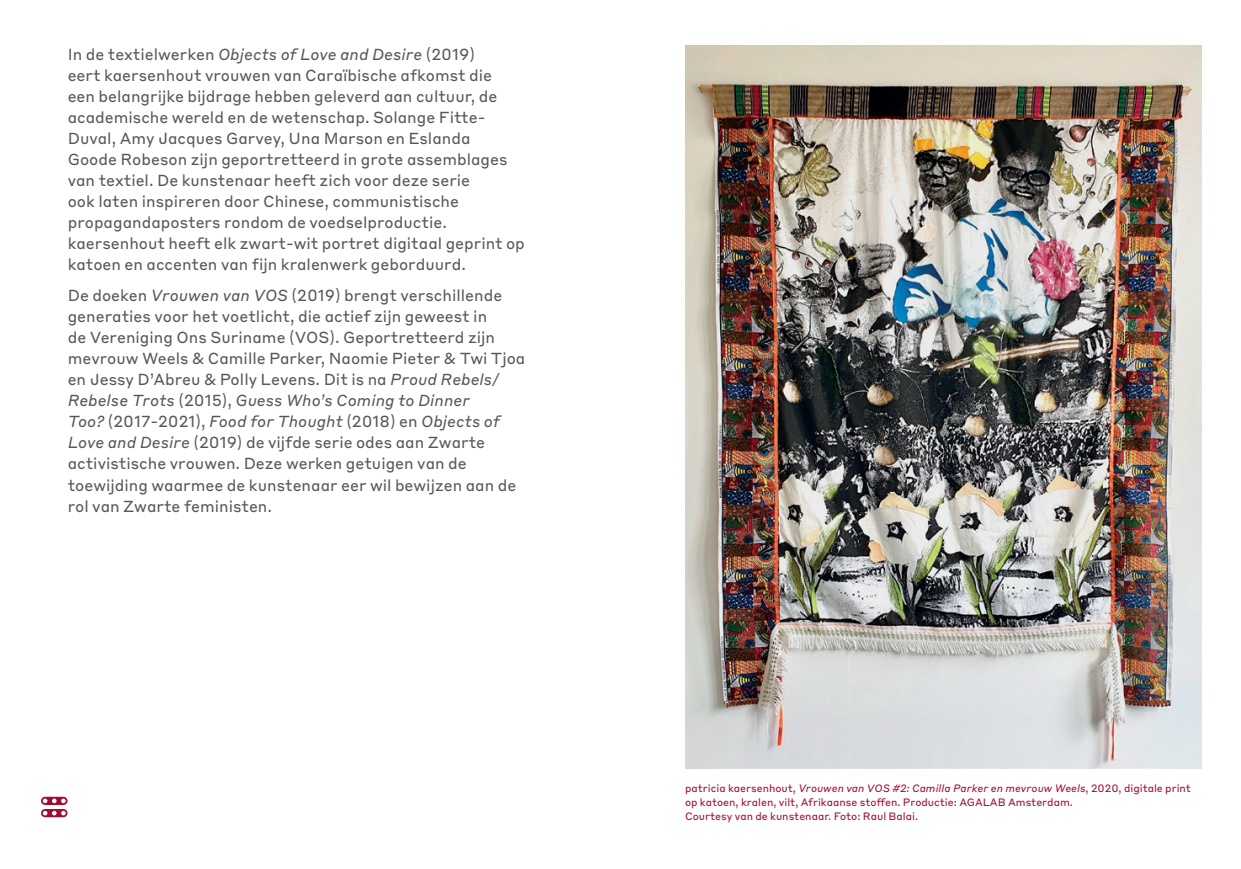
<style>
.page{position:relative;width:1241px;height:869px;background:#fff}
.page>*{position:absolute;margin:0;border:0;box-sizing:border-box;transform-origin:0 0}
.BF_BL_Cover_Logo_Text_Small{font:52.5px "Bonnefanten Block";color:#a30a32}
.BF_BL_Body{font:15.75px/21px "Styrene B";color:#57585a}
.BF_BL_Body_Small_Caption{font:10.5px/14px "Styrene B";color:#a30a32}
.s1{font-style:italic}
</style>
<div class="page">
<img style="left:685px;top:45px;width:515px;height:723px">
<p class="BF_BL_Body" style="left:68px;top:42px;width:458px">In de textielwerken <span class="s1">Objects of Love and Desire</span> (2019)<br>eert kaersenhout vrouwen van Caraïbische afkomst die<br>een belangrijke bijdrage hebben geleverd aan cultuur, de academische wereld en de wetenschap. Solange Fitte-Duval, Amy Jacques Garvey, Una Marson en Eslanda<br>Goode Robeson zijn geportretteerd in grote assemblages van textiel. De kunstenaar heeft zich voor deze serie<br>ook laten inspireren door Chinese, communistische propagandaposters rondom de voedselproductie. kaersenhout heeft elk zwart-wit portret digitaal geprint op katoen en accenten van fijn kralenwerk geborduurd.</p>
<p class="BF_BL_Body" style="left:68px;top:284px;width:459px">De doeken <span class="s1">Vrouwen van VOS</span> (2019) brengt verschillende generaties voor het voetlicht, die actief zijn geweest in<br>de Vereniging Ons Suriname (VOS). Geportretteerd zijn mevrouw Weels &amp; Camille Parker, Naomie Pieter &amp; Twi Tjoa en Jessy D’Abreu &amp; Polly Levens. Dit is na <span class="s1">Proud Rebels/ Rebelse Trots</span> (2015), <span class="s1">Guess Who’s Coming to Dinner<br>Too?</span> (2017-2021), <span class="s1">Food for Thought</span> (2018) en <span class="s1">Objects of Love and Desire</span> (2019) de vijfde serie odes aan Zwarte activistische vrouwen. Deze werken getuigen van de toewijding waarmee de kunstenaar eer wil bewijzen aan de rol van Zwarte feministen.</p>
<p class="BF_BL_Cover_Logo_Text_Small" style="left:40px;top:773px;width:31px">=</p>
<p class="BF_BL_Body_Small_Caption" style="left:685px;top:779px;width:507px">patricia kaersenhout, <span class="s1">Vrouwen van VOS #2: Camilla Parker en mevrouw Weels</span>, 2020, digitale print op katoen, kralen, vilt, Afrikaanse stoffen. Productie: AGALAB Amsterdam.<br>Courtesy van de kunstenaar. Foto: Raul Balai.</p>
</div>
